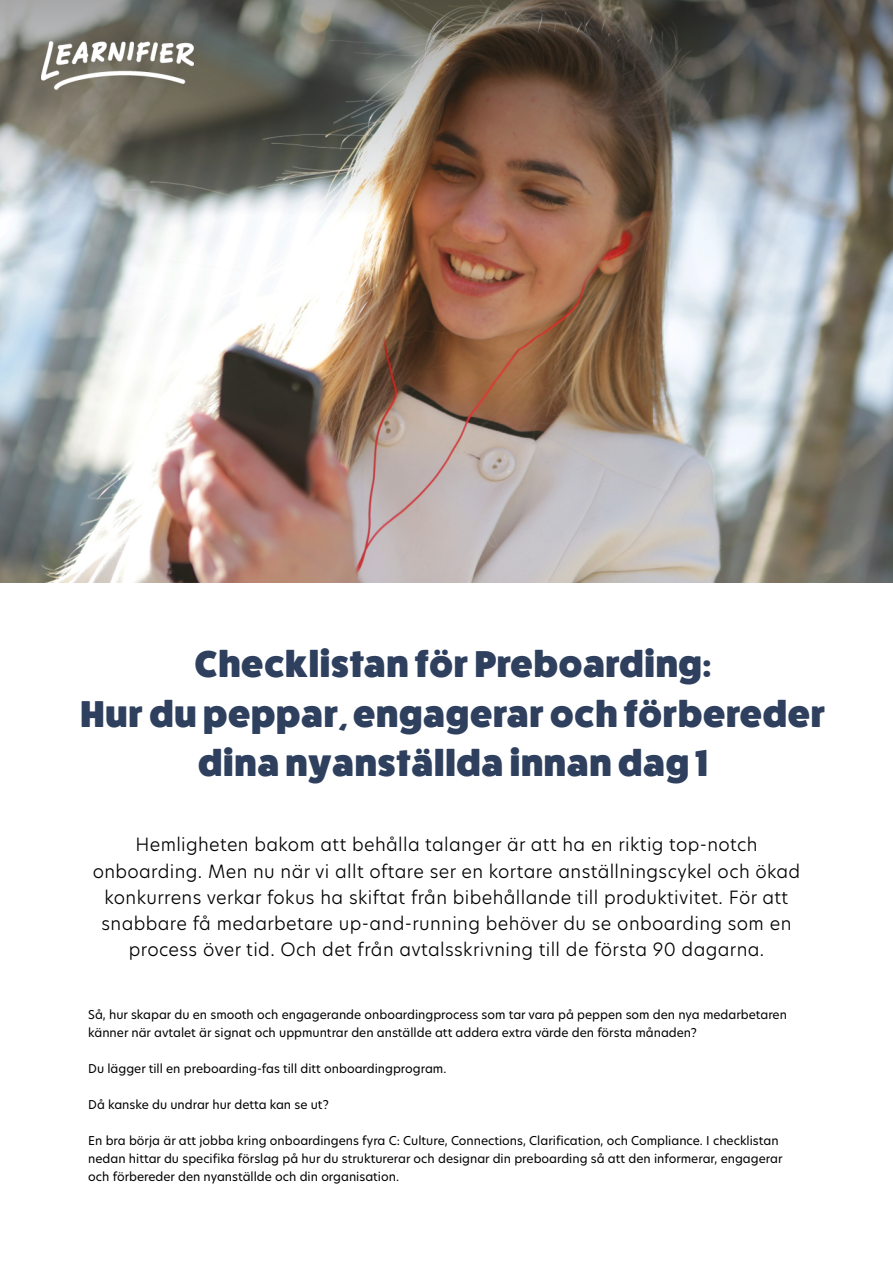
<style>
.page{position:relative;width:893px;height:1263px;background:#fff}
.page>*{position:absolute;margin:0;border:0;box-sizing:border-box;transform-origin:0 0}
.t1{font:800 37.5px/49.5px "Fat Frank";letter-spacing:.02em;color:#2e405e;text-align:center}
.t2{font:300 18px/26.2px "New Hero";letter-spacing:.02em;color:#000;text-align:center}
.t3{font:12px/18px "New Hero";color:#000}
</style>
<div class="page">
<img style="left:0;top:216px;width:893px;height:367px">
<img style="left:0;top:0;width:893px;height:216px">
<img style="left:38px;top:32px;width:159px;height:61px">
<h1 class="t1" style="left:81px;top:640px;width:746px">Checklistan för Preboarding:<br>Hur du peppar, engagerar och förbereder dina nyanställda innan dag 1</h1>
<p class="t2" style="left:93px;top:831px;width:709px">Hemligheten bakom att behålla talanger är att ha en riktig top-notch onboarding. Men nu när vi allt oftare ser en kortare anställningscykel och ökad konkurrens verkar fokus ha skiftat från bibehållande till produktivitet. För att snabbare få medarbetare up-and-running behöver du se onboarding som en process över tid. Och det från avtalsskrivning till de första 90 dagarna.</p>
<p class="t3" style="left:88px;top:1005px;width:700px">Så, hur skapar du en smooth och engagerande onboardingprocess som tar vara på peppen som den nya medarbetaren känner när avtalet är signat och uppmuntrar den anställde att addera extra värde den första månaden?</p>
<p class="t3" style="left:88px;top:1059px;width:360px">Du lägger till en preboarding-fas till ditt onboardingprogram.</p>
<p class="t3" style="left:88px;top:1095px;width:242px">Då kanske du undrar hur detta kan se ut?</p>
<p class="t3" style="left:88px;top:1131px;width:696px">En bra börja är att jobba kring onboardingens fyra C: Culture, Connections, Clarification, och Compliance. I checklistan nedan hittar du specifika förslag på hur du strukturerar och designar din preboarding så att den informerar, engagerar och förbereder den nyanställde och din organisation.</p>
</div>
